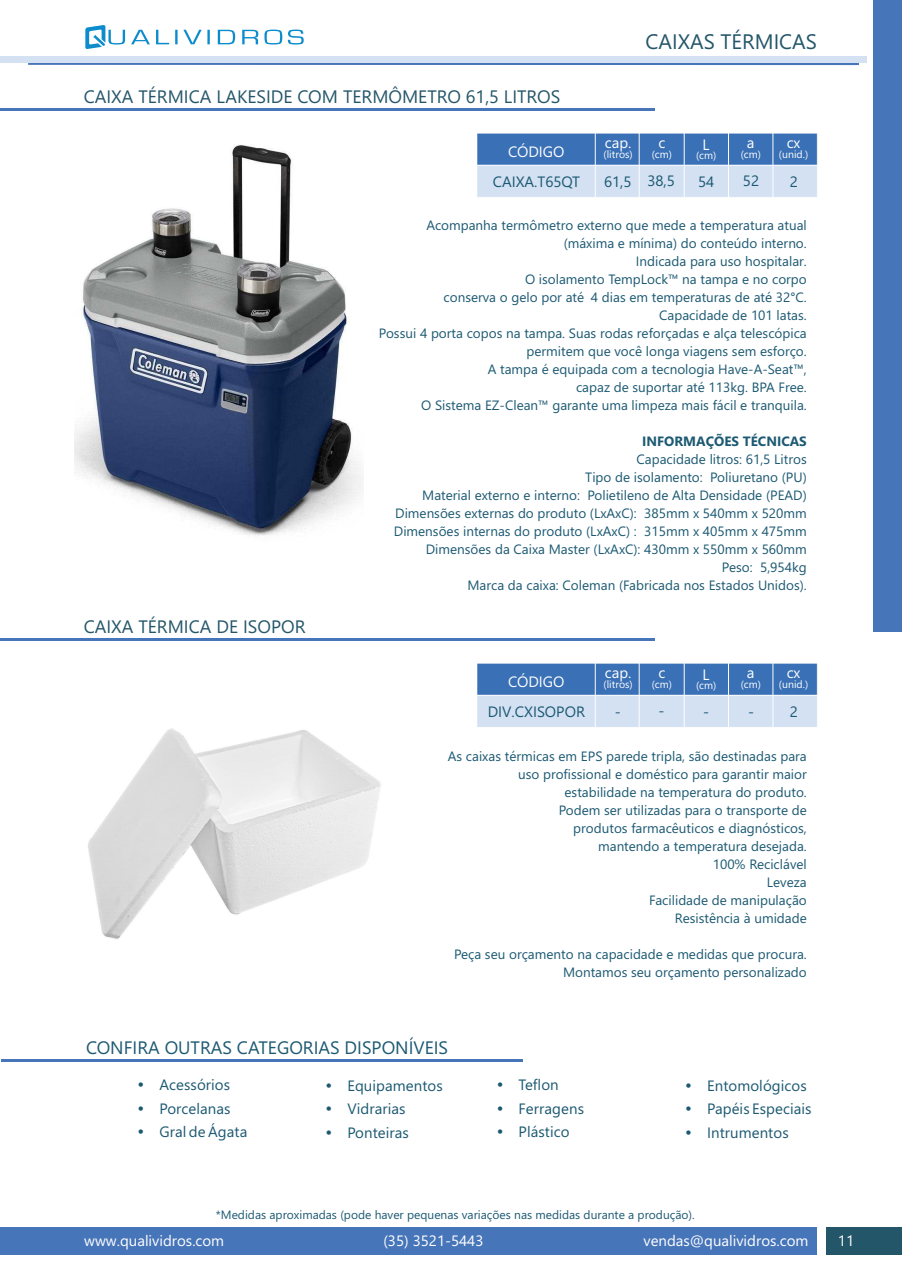
<style>
.page{position:relative;width:902px;height:1272px;background:#fff}
.page>*{position:absolute;margin:0;border:0;box-sizing:border-box;transform-origin:0 0}
.t1{font:21px "Segoe UI";color:#245669}
.t2{font:18px "Segoe UI";color:#245669}
.t3{font:18px "Segoe UI";color:#1c5972}
.t4{font:15px/23.5px "Segoe UI";letter-spacing:.005em;color:#1c5972}
.t5{font:15px "Segoe UI";color:#fefefe}
.t6{font:13.5px/18px "Segoe UI";color:#1c5972;text-align:right}
.t7{font:700 13.5px "Segoe UI";color:#1c5972}
.t8{font:12px "Segoe UI";color:#1c5972}
.t9{font:10.5px "Segoe UI";color:#fefefe}
</style>
<div class="page">
<div style="left:0;top:1227px;width:816px;height:27px;background:#4775b9"></div>
<div style="left:826px;top:1227px;width:75px;height:27px;background:#245669"></div>
<div style="left:872px;top:0;width:29px;height:631px;background:#4775b9"></div>
<svg style="left:28px;top:62px;width:830px;height:3px;background:#789acd"></svg>
<div style="left:0;top:56px;width:866px;height:6px;background:#d3e1f3"></div>
<svg style="left:85px;top:25px;width:219px;height:24px"></svg>
<hr style="left:0;top:108px;width:654px;height:3px;background:#4775b9">
<div style="left:476px;top:133px;width:119px;height:32px;background:#3970b6"></div>
<div style="left:595px;top:133px;width:44px;height:32px;background:#3970b6"></div>
<div style="left:639px;top:133px;width:45px;height:32px;background:#3970b6"></div>
<div style="left:684px;top:133px;width:44px;height:32px;background:#3970b6"></div>
<div style="left:728px;top:133px;width:44px;height:32px;background:#3970b6"></div>
<div style="left:772px;top:133px;width:45px;height:32px;background:#3970b6"></div>
<div style="left:476px;top:165px;width:119px;height:32px;background:#d3e1f3"></div>
<div style="left:595px;top:165px;width:44px;height:32px;background:#d3e1f3"></div>
<div style="left:639px;top:165px;width:45px;height:32px;background:#d3e1f3"></div>
<div style="left:684px;top:165px;width:44px;height:32px;background:#d3e1f3"></div>
<div style="left:728px;top:165px;width:44px;height:32px;background:#d3e1f3"></div>
<div style="left:772px;top:165px;width:45px;height:32px;background:#d3e1f3"></div>
<hr style="left:476px;top:133px;width:1px;height:65px;background:#fefefe">
<hr style="left:594px;top:133px;width:1px;height:65px;background:#fefefe">
<hr style="left:638px;top:133px;width:1px;height:65px;background:#fefefe">
<hr style="left:683px;top:133px;width:1px;height:65px;background:#fefefe">
<hr style="left:728px;top:133px;width:1px;height:65px;background:#fefefe">
<hr style="left:772px;top:133px;width:1px;height:65px;background:#fefefe">
<hr style="left:816px;top:133px;width:1px;height:65px;background:#fefefe">
<hr style="left:476px;top:165px;width:341px;height:1px;background:#fefefe">
<hr style="left:476px;top:133px;width:341px;height:1px;background:#fefefe">
<hr style="left:0;top:638px;width:654px;height:3px;background:#4775b9">
<div style="left:476px;top:663px;width:119px;height:32px;background:#3970b6"></div>
<div style="left:595px;top:663px;width:44px;height:32px;background:#3970b6"></div>
<div style="left:639px;top:663px;width:45px;height:32px;background:#3970b6"></div>
<div style="left:684px;top:663px;width:44px;height:32px;background:#3970b6"></div>
<div style="left:728px;top:663px;width:44px;height:32px;background:#3970b6"></div>
<div style="left:772px;top:663px;width:45px;height:32px;background:#3970b6"></div>
<div style="left:476px;top:695px;width:119px;height:32px;background:#d3e1f3"></div>
<div style="left:595px;top:695px;width:44px;height:32px;background:#d3e1f3"></div>
<div style="left:639px;top:695px;width:45px;height:32px;background:#d3e1f3"></div>
<div style="left:684px;top:695px;width:44px;height:32px;background:#d3e1f3"></div>
<div style="left:728px;top:695px;width:44px;height:32px;background:#d3e1f3"></div>
<div style="left:772px;top:695px;width:45px;height:32px;background:#d3e1f3"></div>
<hr style="left:476px;top:662px;width:1px;height:66px;background:#fefefe">
<hr style="left:594px;top:662px;width:1px;height:66px;background:#fefefe">
<hr style="left:638px;top:662px;width:1px;height:66px;background:#fefefe">
<hr style="left:683px;top:662px;width:1px;height:66px;background:#fefefe">
<hr style="left:728px;top:662px;width:1px;height:66px;background:#fefefe">
<hr style="left:772px;top:662px;width:1px;height:66px;background:#fefefe">
<hr style="left:816px;top:662px;width:1px;height:66px;background:#fefefe">
<hr style="left:476px;top:695px;width:341px;height:1px;background:#fefefe">
<img style="left:75px;top:145px;width:288px;height:391px">
<img style="left:88px;top:728px;width:293px;height:211px">
<hr style="left:1px;top:1058px;width:521px;height:3px;background:#4775b9">
<h2 class="t2" style="left:84px;top:90px;width:478px">CAIXA TÉRMICA LAKESIDE COM TERMÔMETRO 61,5 LITROS</h2>
<p class="t5" style="left:508px;top:146px;width:58px">CÓDIGO</p>
<p class="t4" style="left:492px;top:171px;width:89px">CAIXA.T65QT</p>
<h1 class="t1" style="left:645px;top:33px;width:173px">CAIXAS TÉRMICAS</h1>
<p class="t5" style="left:604px;top:137px;width:28px">cap.</p>
<p class="t9" style="left:603px;top:151px;width:31px">(litros)</p>
<p class="t4" style="left:604px;top:171px;width:29px">61,5</p>
<p class="t5" style="left:658px;top:137px;width:8px">c</p>
<p class="t9" style="left:651px;top:151px;width:22px">(cm)</p>
<p class="t4" style="left:647px;top:171px;width:29px">38,5</p>
<p class="t5" style="left:702px;top:139px;width:9px">L</p>
<p class="t9" style="left:696px;top:151px;width:22px">(cm)</p>
<p class="t5" style="left:747px;top:137px;width:9px">a</p>
<p class="t9" style="left:740px;top:151px;width:22px">(cm)</p>
<p class="t4" style="left:698px;top:172px;width:18px">54</p>
<p class="t4" style="left:743px;top:171px;width:18px">52</p>
<p class="t5" style="left:786px;top:137px;width:15px">cx</p>
<p class="t9" style="left:778px;top:151px;width:31px">(unid.)</p>
<p class="t4" style="left:789px;top:172px;width:10px">2</p>
<h2 class="t2" style="left:84px;top:619px;width:223px">CAIXA TÉRMICA DE ISOPOR</h2>
<p class="t6" style="left:379px;top:218px;width:429px">Acompanha termômetro externo que mede a temperatura atual (máxima e mínima) do conteúdo interno.<br>Indicada para uso hospitalar.<br>O isolamento TempLock™ na tampa e no corpo<br>conserva o gelo por até 4 dias em temperaturas de até 32°C.<br>Capacidade de 101 latas.<br>Possui 4 porta copos na tampa. Suas rodas reforçadas e alça telescópica permitem que você longa viagens sem esforço.<br>A tampa é equipada com a tecnologia Have-A-Seat™,<br>capaz de suportar até 113kg. BPA Free.<br>O Sistema EZ-Clean™ garante uma limpeza mais fácil e tranquila.</p>
<p class="t7" style="left:642px;top:436px;width:166px">INFORMAÇÕES TÉCNICAS</p>
<p class="t6" style="left:394px;top:451px;width:414px">Capacidade litros: 61,5 Litros<br>Tipo de isolamento: Poliuretano (PU)<br>Material externo e interno: Polietileno de Alta Densidade (PEAD)<br>Dimensões externas do produto (LxAxC): 385mm x 540mm x 520mm Dimensões internas do produto (LxAxC) : 315mm x 405mm x 475mm Dimensões da Caixa Master (LxAxC): 430mm x 550mm x 560mm Peso: 5,954kg<br>Marca da caixa: Coleman (Fabricada nos Estados Unidos).</p>
<p class="t5" style="left:508px;top:676px;width:58px">CÓDIGO</p>
<p class="t4" style="left:487px;top:701px;width:99px">DIV.CXISOPOR</p>
<p class="t5" style="left:604px;top:666px;width:28px">cap.</p>
<p class="t9" style="left:603px;top:680px;width:31px">(litros)</p>
<p class="t4" style="left:615px;top:701px;width:7px">-</p>
<p class="t5" style="left:658px;top:666px;width:8px">c</p>
<p class="t9" style="left:651px;top:680px;width:22px">(cm)</p>
<p class="t4" style="left:658px;top:700px;width:7px">-</p>
<p class="t5" style="left:702px;top:669px;width:9px">L</p>
<p class="t9" style="left:696px;top:681px;width:22px">(cm)</p>
<p class="t4" style="left:703px;top:701px;width:7px">-</p>
<p class="t5" style="left:747px;top:666px;width:9px">a</p>
<p class="t9" style="left:740px;top:680px;width:22px">(cm)</p>
<p class="t4" style="left:748px;top:700px;width:7px">-</p>
<p class="t5" style="left:786px;top:666px;width:15px">cx</p>
<p class="t9" style="left:778px;top:680px;width:31px">(unid.)</p>
<p class="t4" style="left:789px;top:701px;width:10px">2</p>
<p class="t6" style="left:447px;top:748px;width:360px">As caixas térmicas em EPS parede tripla, são destinadas para uso profissional e doméstico para garantir maior estabilidade na temperatura do produto.<br>Podem ser utilizadas para o transporte de<br>produtos farmacêuticos e diagnósticos,<br>mantendo a temperatura desejada.<br>100% Reciclável<br>Leveza<br>Facilidade de manipulação<br>Resistência à umidade</p>
<p class="t6" style="left:454px;top:946px;width:354px">Peça seu orçamento na capacidade e medidas que procura.<br>Montamos seu orçamento personalizado</p>
<h2 class="t3" style="left:86px;top:1040px;width:363px">CONFIRA OUTRAS CATEGORIAS DISPONÍVEIS</h2>
<p class="t4" style="left:159px;top:1074px;width:89px">Acessórios<br>Porcelanas<br>Gral de Ágata</p>
<p class="t4" style="left:347px;top:1074px;width:97px">Equipamentos<br>Vidrarias<br>Ponteiras</p>
<p class="t4" style="left:518px;top:1074px;width:67px">Teflon<br>Ferragens<br>Plástico</p>
<p class="t4" style="left:707px;top:1074px;width:106px">Entomológicos<br>Papéis Especiais<br>Intrumentos</p>
<p class="t8" style="left:216px;top:1209px;width:480px">*Medidas aproximadas (pode haver pequenas variações nas medidas durante a produção).</p>
<p class="t5" style="left:84px;top:1234px;width:141px">www.qualividros.com</p>
<p class="t5" style="left:383px;top:1235px;width:102px">(35) 3521-5443</p>
<p class="t5" style="left:643px;top:1234px;width:166px">vendas@qualividros.com</p>
<p class="t5" style="left:837px;top:1235px;width:18px">11</p>
</div>
